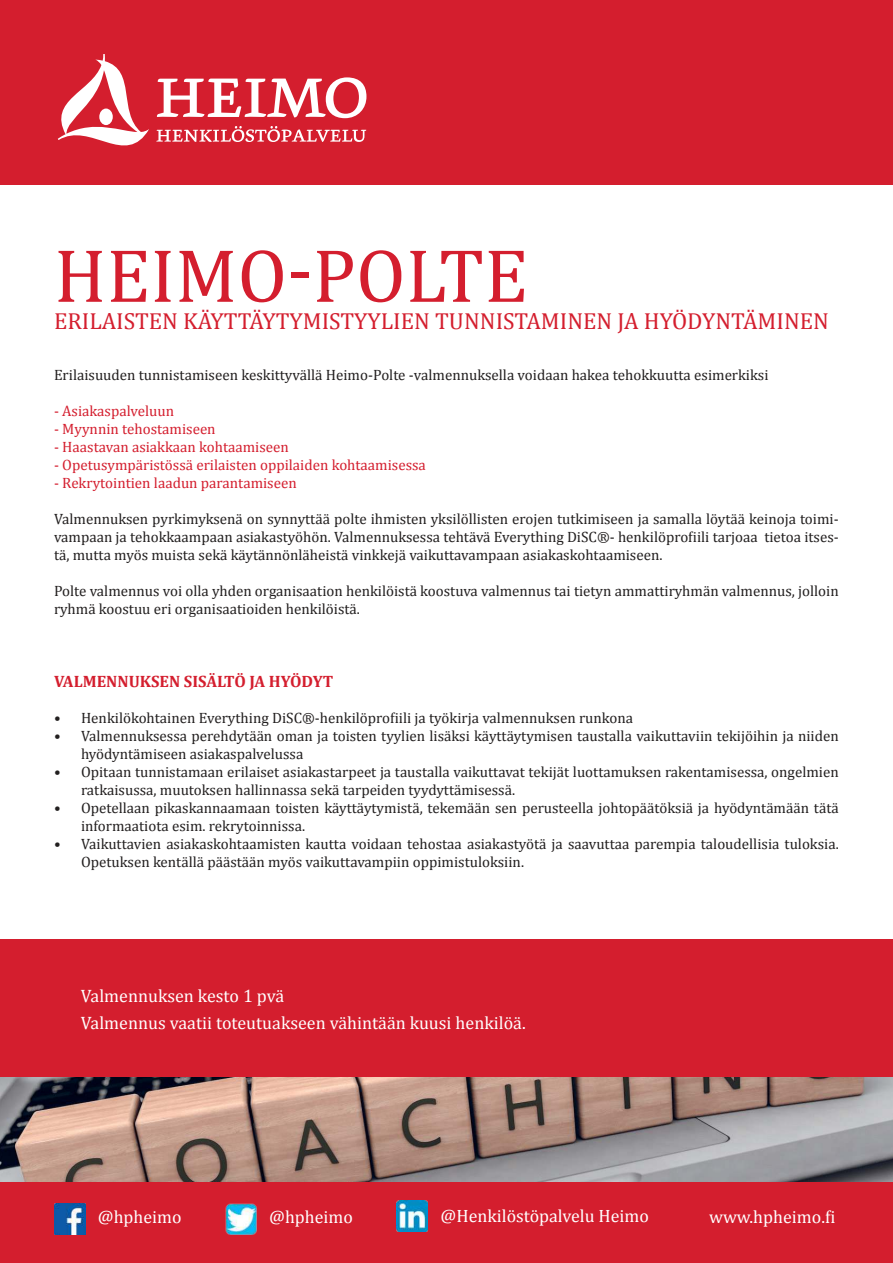
<style>
.page{position:relative;width:893px;height:1263px;background:#fff}
.page>*{position:absolute;margin:0;border:0;box-sizing:border-box;transform-origin:0 0}
.t1{font:76.35px "Cambria";color:#d41e2e}
.t2{font:23.25px "Cambria";color:#d41e2e}
.t3{font:18px/27px "Cambria";color:#fff}
.t4{font:17.85px "Cambria";color:#fff}
.t5{font:700 16.5px "Cambria";color:#d41e2e}
.t6{font:15px/18px "Cambria";color:#221f1f}
.t7{font:15px "Cambria";color:#d41e2e}
</style>
<div class="page">
<img style="left:0;top:1077px;width:893px;height:106px">
<div style="left:0;top:1183px;width:893px;height:80px;background:#d41e2e"></div>
<img style="left:54px;top:1203px;width:31px;height:31px">
<img style="left:397px;top:1200px;width:31px;height:32px">
<img style="left:225px;top:1203px;width:31px;height:31px">
<div style="left:0;top:0;width:893px;height:185px;background:#d41e2e"></div>
<svg style="left:58px;top:54px;width:91px;height:92px"></svg>
<div style="left:99px;top:109px;width:14px;height:16px;background:#fff;border-radius:50%"></div>
<svg style="left:157px;top:77px;width:209px;height:41px"></svg>
<svg style="left:156px;top:126px;width:210px;height:16px"></svg>
<div style="left:0;top:940px;width:893px;height:137px;background:#d41e2e"></div>
<h1 class="t1" style="left:54px;top:231px;width:476px">HEIMO-POLTE</h1>
<h2 class="t2" style="left:54px;top:307px;width:777px">ERILAISTEN KÄYTTÄYTYMISTYYLIEN TUNNISTAMINEN JA HYÖDYNTÄMINEN</h2>
<p class="t6" style="left:54px;top:365px;width:716px">Erilaisuuden tunnistamiseen keskittyvällä Heimo-Polte -valmennuksella voidaan hakea tehokkuutta esimerkiksi</p>
<p class="t7" style="left:54px;top:405px;width:122px">- Asiakaspalveluun</p>
<p class="t7" style="left:54px;top:423px;width:163px">- Myynnin tehostamiseen</p>
<p class="t7" style="left:54px;top:441px;width:236px">- Haastavan asiakkaan kohtaamiseen</p>
<p class="t7" style="left:54px;top:459px;width:373px">- Opetusympäristössä erilaisten oppilaiden kohtaamisessa</p>
<p class="t7" style="left:54px;top:477px;width:244px">- Rekrytointien laadun parantamiseen</p>
<p class="t6" style="left:54px;top:511px;width:786px;text-align:justify">Valmennuksen pyrkimyksenä on synnyttää polte ihmisten yksilöllisten erojen tutkimiseen ja samalla löytää keinoja toimi&shy;vampaan ja tehokkaampaan asiakastyöhön. Valmennuksessa tehtävä Everything DiSC®- henkilöprofiili tarjoaa tietoa itses&shy;tä, mutta myös muista sekä käytännönläheistä vinkkejä vaikuttavampaan asiakaskohtaamiseen.</p>
<p class="t6" style="left:54px;top:581px;width:786px">Polte valmennus voi olla yhden organisaation henkilöistä koostuva valmennus tai tietyn ammattiryhmän valmennus, jolloin ryhmä koostuu eri organisaatioiden henkilöistä.</p>
<p class="t5" style="left:54px;top:673px;width:281px">VALMENNUKSEN SISÄLTÖ JA HYÖDYT</p>
<p class="t6" style="left:54px;top:709px;width:581px">• Henkilökohtainen Everything DiSC®-henkilöprofiili ja työkirja valmennuksen runkona</p>
<p class="t6" style="left:81px;top:727px;width:759px;text-indent:-27px">• Valmennuksessa perehdytään oman ja toisten tyylien lisäksi käyttäytymisen taustalla vaikuttaviin tekijöihin ja niiden hyödyntämiseen asiakaspalvelussa</p>
<p class="t6" style="left:81px;top:763px;width:759px;text-indent:-27px">• Opitaan tunnistamaan erilaiset asiakastarpeet ja taustalla vaikuttavat tekijät luottamuksen rakentamisessa, ongelmien ratkaisussa, muutoksen hallinnassa sekä tarpeiden tyydyttämisessä.</p>
<p class="t6" style="left:81px;top:799px;width:759px;text-indent:-27px">• Opetellaan pikaskannaamaan toisten käyttäytymistä, tekemään sen perusteella johtopäätöksiä ja hyödyntämään tätä informaatiota esim. rekrytoinnissa.</p>
<p class="t6" style="left:81px;top:835px;width:759px;text-indent:-27px">• Vaikuttavien asiakaskohtaamisten kautta voidaan tehostaa asiakastyötä ja saavuttaa parempia taloudellisia tuloksia.<br>Opetuksen kentällä päästään myös vaikuttavampiin oppimistuloksiin.</p>
<p class="t3" style="left:81px;top:984px;width:446px">Valmennuksen kesto 1 pvä<br>Valmennus vaatii toteutuakseen vähintään kuusi henkilöä.</p>
<p class="t4" style="left:98px;top:1210px;width:85px">@hpheimo</p>
<p class="t4" style="left:269px;top:1210px;width:85px">@hpheimo</p>
<p class="t4" style="left:441px;top:1209px;width:210px">@Henkilöstöpalvelu Heimo</p>
<p class="t3" style="left:709px;top:1203px;width:128px">www.hpheimo.fi</p>
</div>
